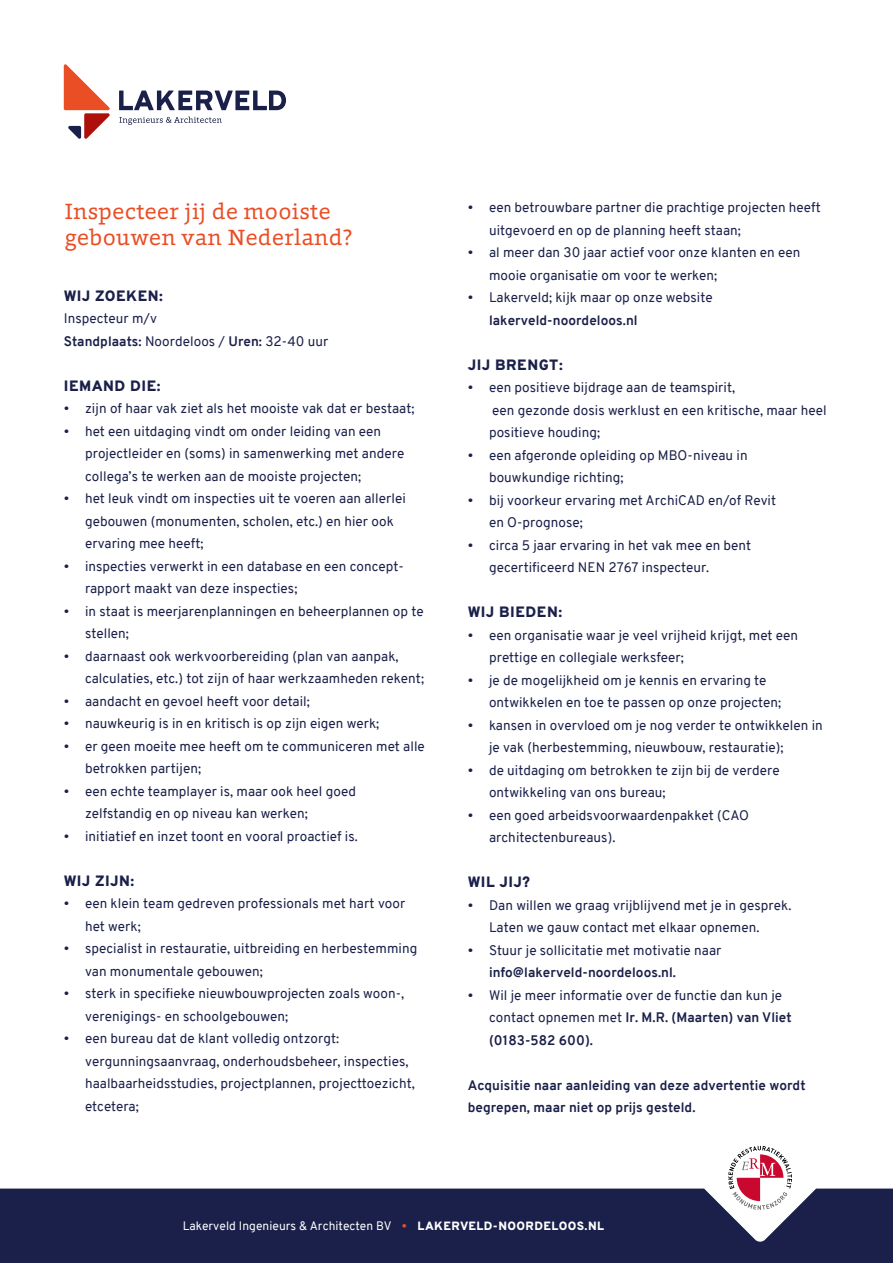
<style>
.page{position:relative;width:893px;height:1263px;background:#fff}
.page>*{position:absolute;margin:0;border:0;box-sizing:border-box;transform-origin:0 0}
.t1{font:22.5px/26.2px "Foro";letter-spacing:.01em;color:#e94e24}
.t2{font:800 15px "Overpass";letter-spacing:.035em;color:#1a2049}
.t3{font:13.5px/22.5px "Overpass";letter-spacing:.005em;color:#1a2049}
.t4{font:700 13.5px/22.5px "Overpass";letter-spacing:.005em;color:#1a2049}
.t5{font:12px "Overpass";letter-spacing:.005em;color:#fff}
.s1{font-weight:700}
.s2{font-weight:800;color:#e94e24}
.s3{font-weight:800}
</style>
<div class="page">
<svg style="left:119px;top:116px;width:103px;height:9px"></svg>
<svg style="left:64px;top:64px;width:46px;height:74px"></svg>
<svg style="left:119px;top:91px;width:167px;height:19px"></svg>
<div style="left:0;top:1188px;width:893px;height:75px;background:#1a2049"></div>
<svg style="left:728px;top:1146px;width:64px;height:64px"></svg>
<h1 class="t1" style="left:65px;top:197px;width:289px">Inspecteer jij de mooiste gebouwen van Nederland?</h1>
<p class="t2" style="left:64px;top:285px;width:100px">WIJ ZOEKEN:</p>
<p class="t3" style="left:64px;top:307px;width:266px">Inspecteur m/v<br><span class="s1">Standplaats:</span> Noordeloos / <span class="s1">Uren:</span> 32-40 uur</p>
<p class="t2" style="left:64px;top:375px;width:98px">IEMAND DIE:</p>
<p class="t3" style="left:64px;top:397px;width:352px">• zijn of haar vak ziet als het mooiste vak dat er bestaat;</p>
<p class="t3" style="left:85px;top:420px;width:321px;text-indent:-21px">• het een uitdaging vindt om onder leiding van een projectleider en (soms) in samenwerking met andere collega’s te werken aan de mooiste projecten;</p>
<p class="t3" style="left:85px;top:487px;width:322px;text-indent:-21px">• het leuk vindt om inspecties uit te voeren aan allerlei gebouwen (monumenten, scholen, etc.) en hier ook ervaring mee heeft;</p>
<p class="t3" style="left:85px;top:555px;width:320px;text-indent:-21px">• inspecties verwerkt in een database en een concept&shy;rapport maakt van deze inspecties;</p>
<p class="t3" style="left:85px;top:600px;width:340px;text-indent:-21px">• in staat is meerjarenplanningen en beheerplannen op te stellen;</p>
<p class="t3" style="left:85px;top:645px;width:341px;text-indent:-21px">• daarnaast ook werkvoorbereiding (plan van aanpak, calculaties, etc.) tot zijn of haar werkzaamheden rekent;</p>
<p class="t3" style="left:64px;top:690px;width:248px">• aandacht en gevoel heeft voor detail;</p>
<p class="t3" style="left:64px;top:712px;width:317px">• nauwkeurig is in en kritisch is op zijn eigen werk;</p>
<p class="t3" style="left:85px;top:735px;width:341px;text-indent:-21px">• er geen moeite mee heeft om te communiceren met alle betrokken partijen;</p>
<p class="t3" style="left:85px;top:780px;width:272px;text-indent:-21px">• een echte teamplayer is, maar ook heel goed zelfstandig en op niveau kan werken;</p>
<p class="t3" style="left:64px;top:825px;width:296px">• initiatief en inzet toont en vooral proactief is.</p>
<p class="t2" style="left:64px;top:870px;width:72px">WIJ ZIJN:</p>
<p class="t3" style="left:85px;top:892px;width:322px;text-indent:-21px">• een klein team gedreven professionals met hart voor het werk;</p>
<p class="t3" style="left:85px;top:937px;width:334px;text-indent:-21px">• specialist in restauratie, uitbreiding en herbestemming van monumentale gebouwen;</p>
<p class="t3" style="left:85px;top:982px;width:321px;text-indent:-21px">• sterk in specifieke nieuwbouwprojecten zoals woon-, verenigings- en schoolgebouwen;</p>
<p class="t3" style="left:85px;top:1027px;width:331px;text-indent:-21px">• een bureau dat de klant volledig ontzorgt: vergunningsaanvraag, onderhoudsbeheer, inspecties, haalbaarheidsstudies, projectplannen, projecttoezicht, etcetera;</p>
<p class="t3" style="left:489px;top:196px;width:333px;text-indent:-21px">• een betrouwbare partner die prachtige projecten heeft uitgevoerd en op de planning heeft staan;</p>
<p class="t3" style="left:489px;top:241px;width:313px;text-indent:-21px">• al meer dan 30 jaar actief voor onze klanten en een mooie organisatie om voor te werken;</p>
<p class="t3" style="left:468px;top:286px;width:246px">• Lakerveld; kijk maar op onze website</p>
<p class="t4" style="left:489px;top:309px;width:150px">lakerveld-noordeloos.nl</p>
<p class="t2" style="left:468px;top:354px;width:97px">JIJ BRENGT:</p>
<p class="t3" style="left:489px;top:376px;width:339px;text-indent:-21px">• een positieve bijdrage aan de teamspirit,<br>een gezonde dosis werklust en een kritische, maar heel positieve houding;</p>
<p class="t3" style="left:489px;top:444px;width:260px;text-indent:-21px">• een afgeronde opleiding op MBO-niveau in bouwkundige richting;</p>
<p class="t3" style="left:489px;top:489px;width:289px;text-indent:-21px">• bij voorkeur ervaring met ArchiCAD en/of Revit en O-prognose;</p>
<p class="t3" style="left:489px;top:534px;width:264px;text-indent:-21px">• circa 5 jaar ervaring in het vak mee en bent gecertificeerd NEN 2767 inspecteur.</p>
<p class="t2" style="left:468px;top:601px;width:96px">WIJ BIEDEN:</p>
<p class="t3" style="left:489px;top:624px;width:311px;text-indent:-21px">• een organisatie waar je veel vrijheid krijgt, met een prettige en collegiale werksfeer;</p>
<p class="t3" style="left:489px;top:669px;width:294px;text-indent:-21px">• je de mogelijkheid om je kennis en ervaring te ontwikkelen en toe te passen op onze projecten;</p>
<p class="t3" style="left:489px;top:714px;width:335px;text-indent:-21px">• kansen in overvloed om je nog verder te ontwikkelen in je vak (herbestemming, nieuwbouw, restauratie);</p>
<p class="t3" style="left:489px;top:759px;width:292px;text-indent:-21px">• de uitdaging om betrokken te zijn bij de verdere ontwikkeling van ons bureau;</p>
<p class="t3" style="left:489px;top:804px;width:261px;text-indent:-21px">• een goed arbeidsvoorwaardenpakket (CAO architectenbureaus).</p>
<p class="t2" style="left:468px;top:871px;width:64px">WIL JIJ?</p>
<p class="t3" style="left:489px;top:894px;width:304px;text-indent:-21px">• Dan willen we graag vrijblijvend met je in gesprek.<br>Laten we gauw contact met elkaar opnemen.</p>
<p class="t3" style="left:468px;top:939px;width:255px">• Stuur je sollicitatie met motivatie naar</p>
<p class="t4" style="left:489px;top:961px;width:188px">info@lakerveld-noordeloos.nl.</p>
<p class="t3" style="left:489px;top:984px;width:304px;text-indent:-21px">• Wil je meer informatie over de functie dan kun je contact opnemen met <span class="s1">Ir. M.R. (Maarten) van Vliet (0183-582 600).</span></p>
<p class="t4" style="left:468px;top:1074px;width:339px">Acquisitie naar aanleiding van deze advertentie wordt begrepen, maar niet op prijs gesteld.</p>
<p class="t5" style="left:183px;top:1217px;width:423px">Lakerveld Ingenieurs &amp; Architecten BV <span class="s2">•</span> <span class="s3">LAKERVELD-NOORDELOOS.NL</span></p>
</div>
